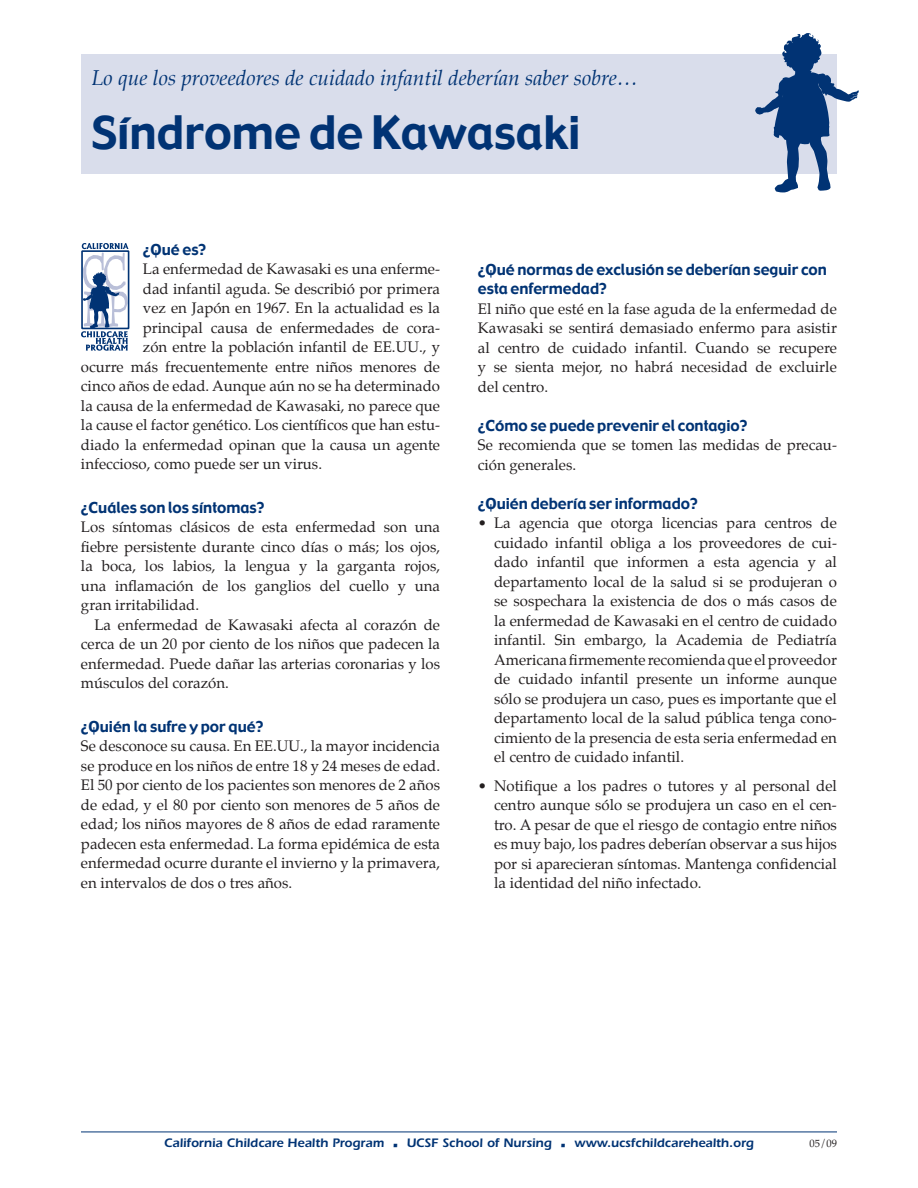
<style>
.page{position:relative;width:918px;height:1188px;background:#fff}
.page>*{position:absolute;margin:0;border:0;box-sizing:border-box;transform-origin:0 0}
.t1{font:45px "Gadget";color:#013374}
.t2{font:italic 21px "Palatino";color:#013374}
.t3{font:15px/19.5px "Palatino";color:#231f20;text-align:justify}
.t4{font:15px/19.5px "Gadget";color:#013374}
.t5{font:600 12.75px "ITC Eras Std";color:#013374}
.t6{font:10.5px "Palatino";color:#231f20}
</style>
<div class="page">
<hr style="left:81px;top:1132px;width:756px;height:1px;background:#013374">
<svg style="left:81px;top:243px;width:48px;height:108px"></svg>
<div style="left:81px;top:54px;width:756px;height:120px;background:#d9ddeb"></div>
<svg style="left:755px;top:33px;width:104px;height:159px"></svg>
<h2 class="t2" style="left:92px;top:61px;width:548px">Lo que los proveedores de cuidado infantil deberían saber sobre…</h2>
<h1 class="t1" style="left:92px;top:104px;width:490px">Síndrome de Kawasaki</h1>
<p class="t4" style="left:143px;top:240px;width:65px">¿Qué es?</p>
<p class="t3" style="left:143px;top:260px;width:299px">La enfermedad de Kawasaki es una enferme-</p>
<p class="t3" style="left:143px;top:279px;width:299px">dad infantil aguda. Se describió por primera</p>
<p class="t3" style="left:143px;top:299px;width:299px">vez en Japón en 1967. En la actualidad es la</p>
<p class="t3" style="left:143px;top:318px;width:299px">principal causa de enfermedades de cora-</p>
<p class="t3" style="left:143px;top:338px;width:299px">zón entre la población infantil de EE.UU., y</p>
<p class="t3" style="left:81px;top:357px;width:361px">ocurre más frecuentemente entre niños menores de</p>
<p class="t3" style="left:81px;top:377px;width:361px">cinco años de edad. Aunque aún no se ha determinado</p>
<p class="t3" style="left:81px;top:396px;width:361px">la causa de la enfermedad de Kawasaki, no parece que</p>
<p class="t3" style="left:81px;top:416px;width:361px">la cause el factor genético. Los científicos que han estu-</p>
<p class="t3" style="left:81px;top:435px;width:361px">diado la enfermedad opinan que la causa un agente</p>
<p class="t3" style="left:81px;top:455px;width:243px">infeccioso, como puede ser un virus.</p>
<p class="t4" style="left:81px;top:498px;width:185px">¿Cuáles son los síntomas?</p>
<p class="t3" style="left:81px;top:518px;width:361px">Los síntomas clásicos de esta enfermedad son una fiebre persistente durante cinco días o más; los ojos, la boca, los labios, la lengua y la garganta rojos, una inflamación de los ganglios del cuello y una gran irritabilidad.</p>
<p class="t3" style="left:81px;top:615px;width:361px;text-indent:14px">La enfermedad de Kawasaki afecta al corazón de cerca de un 20 por ciento de los niños que padecen la enfermedad. Puede dañar las arterias coronarias y los músculos del corazón.</p>
<p class="t4" style="left:81px;top:717px;width:184px">¿Quién la sufre y por qué?</p>
<p class="t3" style="left:81px;top:737px;width:361px">Se desconoce su causa. En EE.UU., la mayor incidencia se produce en los niños de entre 18 y 24 meses de edad.<br>El 50 por ciento de los pacientes son menores de 2 años de edad, y el 80 por ciento son menores de 5 años de edad; los niños mayores de 8 años de edad raramente padecen esta enfermedad. La forma epidémica de esta enfermedad ocurre durante el invierno y la primavera, en intervalos de dos o tres años.</p>
<p class="t4" style="left:478px;top:260px;width:350px">¿Qué normas de exclusión se deberían seguir con esta enfermedad?</p>
<p class="t3" style="left:478px;top:299px;width:361px">El niño que esté en la fase aguda de la enfermedad de Kawasaki se sentirá demasiado enfermo para asistir al centro de cuidado infantil. Cuando se recupere y se sienta mejor, no habrá necesidad de excluirle del centro.</p>
<p class="t4" style="left:478px;top:416px;width:271px">¿Cómo se puede prevenir el contagio?</p>
<p class="t3" style="left:478px;top:435px;width:361px">Se recomienda que se tomen las medidas de precau&shy;ción generales.</p>
<p class="t4" style="left:478px;top:494px;width:221px">¿Quién debería ser informado?</p>
<p class="t3" style="left:494px;top:513px;width:344px;text-indent:-16px">• La agencia que otorga licencias para centros de cuidado infantil obliga a los proveedores de cui&shy;dado infantil que informen a esta agencia y al departamento local de la salud si se produjeran o se sospechara la existencia de dos o más casos de la enfermedad de Kawasaki en el centro de cuidado infantil. Sin embargo, la Academia de Pediatría Americana firmemente recomienda que el proveedor de cuidado infantil presente un informe aunque sólo se produjera un caso, pues es importante que el departamento local de la salud pública tenga cono&shy;cimiento de la presencia de esta seria enfermedad en el centro de cuidado infantil.</p>
<p class="t3" style="left:494px;top:776px;width:344px;text-indent:-16px">• Notifique a los padres o tutores y al personal del centro aunque sólo se produjera un caso en el cen&shy;tro. A pesar de que el riesgo de contagio entre niños es muy bajo, los padres deberían observar a sus hijos por si aparecieran síntomas. Mantenga confidencial la identidad del niño infectado.</p>
<p class="t5" style="left:164px;top:1136px;width:591px">California Childcare Health Program <sub>•</sub> UCSF School of Nursing <sub>•</sub> www.ucsfchildcarehealth.org</p>
<p class="t6" style="left:810px;top:1135px;width:29px">05/09</p>
</div>
